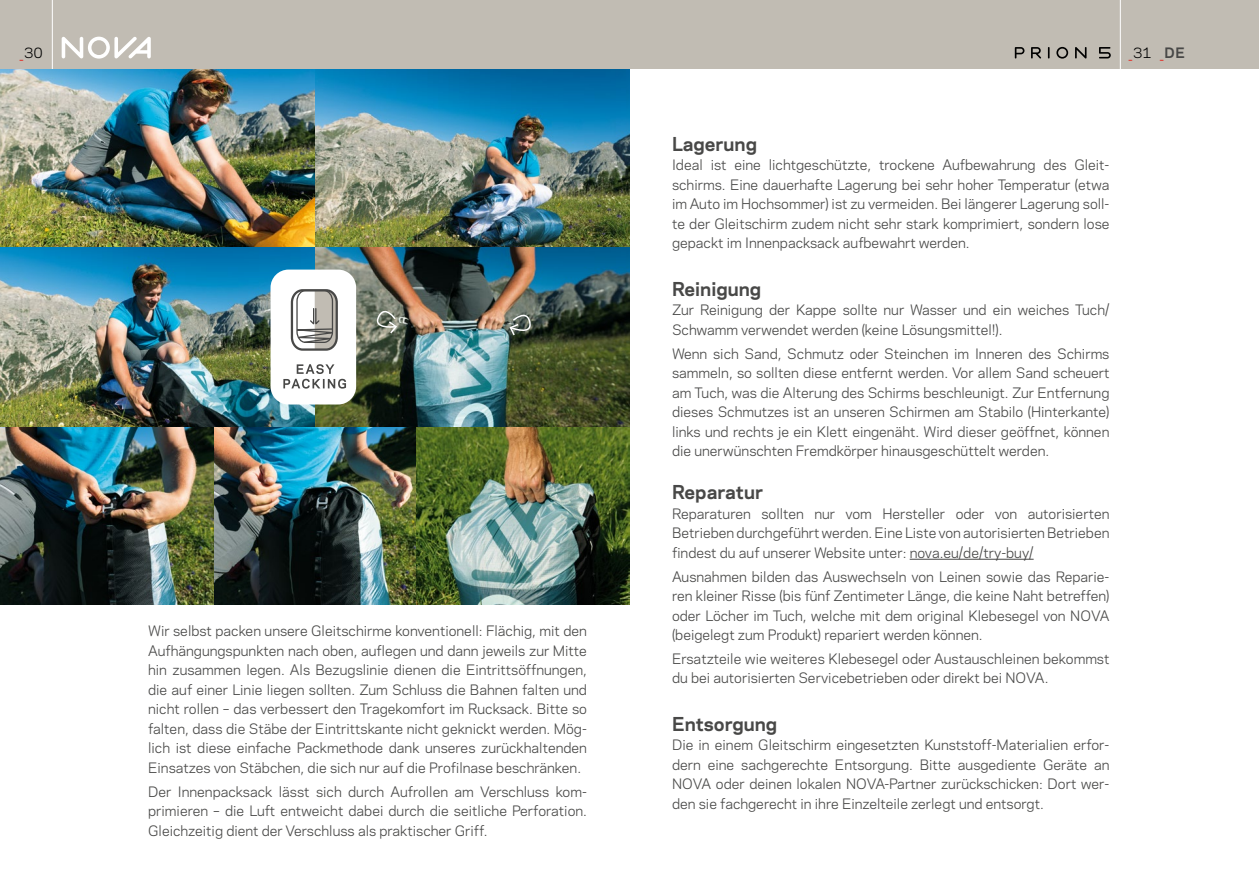
<style>
.page{position:relative;width:1259px;height:893px;background:#fff}
.page>*{position:absolute;margin:0;border:0;box-sizing:border-box;transform-origin:0 0}
.t1{font:700 18px "Galaxie Polaris";color:#484847}
.t2{font:13.5px/19.5px "Galaxie Polaris";color:#484847;text-align:justify}
.t3{font:13.5px "Galaxie Polaris";color:#e41e17}
.t4{font:13.5px "Galaxie Polaris";color:#000}
.s1{color:#e41e17}
.s2{color:#000}
.s3{font-weight:700;color:#484847}
</style>
<div class="page">
<div style="left:0;top:0;width:1259px;height:69px;background:#c1bcb3"></div>
<hr style="left:1120px;top:0;width:1px;height:69px;background:#fff">
<hr style="left:52px;top:0;width:1px;height:69px;background:#fff">
<svg style="left:62px;top:37px;width:89px;height:22px"></svg>
<svg style="left:1014px;top:47px;width:72px;height:12px"></svg>
<svg style="left:1099px;top:47px;width:11px;height:11px"></svg>
<hr style="left:909px;top:559px;width:124px;height:1px;background:#484847">
<img style="left:213px;top:426px;width:204px;height:179px">
<img style="left:0;top:69px;width:629px;height:357px">
<img style="left:417px;top:426px;width:212px;height:179px">
<img style="left:0;top:426px;width:213px;height:179px">
<div style="left:270px;top:270px;width:86px;height:134px;background:#fff;border-radius:18px"></div>
<svg style="left:290px;top:289px;width:48px;height:62px"></svg>
<svg style="left:283px;top:364px;width:63px;height:25px"></svg>
<svg style="left:508px;top:309px;width:27px;height:30px"></svg>
<svg style="left:369px;top:305px;width:29px;height:30px"></svg>
<p class="t4" style="left:19px;top:43px;width:25px"><span class="s1">_</span>30</p>
<p class="t3" style="left:1128px;top:43px;width:58px">_<span class="s2">31</span> _<span class="s3">DE</span></p>
<p class="t2" style="left:148px;top:621px;width:440px">Wir selbst packen unsere Gleitschirme konventionell: Flächig, mit den Aufhängungspunkten nach oben, auflegen und dann jeweils zur Mitte hin zusammen legen. Als Bezugslinie dienen die Eintrittsöffnungen, die auf einer Linie liegen sollten. Zum Schluss die Bahnen falten und nicht rollen – das verbessert den Tragekomfort im Rucksack. Bitte so falten, dass die Stäbe der Eintrittskante nicht geknickt werden. Mög&shy;lich ist diese einfache Packmethode dank unseres zurückhaltenden Einsatzes von Stäbchen, die sich nur auf die Profilnase beschränken.</p>
<p class="t2" style="left:148px;top:781px;width:440px">Der Innenpacksack lässt sich durch Aufrollen am Verschluss kom&shy;primieren – die Luft entweicht dabei durch die seitliche Perforation.<br>Gleichzeitig dient der Verschluss als praktischer Griff.</p>
<h1 class="t1" style="left:672px;top:130px;width:87px">Lagerung</h1>
<p class="t2" style="left:672px;top:155px;width:439px">Ideal ist eine lichtgeschützte, trockene Aufbewahrung des Gleit&shy;schirms. Eine dauerhafte Lagerung bei sehr hoher Temperatur (etwa im Auto im Hochsommer) ist zu vermeiden. Bei längerer Lagerung soll&shy;te der Gleitschirm zudem nicht sehr stark komprimiert, sondern lose gepackt im Innenpacksack aufbewahrt werden.</p>
<h1 class="t1" style="left:672px;top:275px;width:91px">Reinigung</h1>
<p class="t2" style="left:672px;top:300px;width:439px">Zur Reinigung der Kappe sollte nur Wasser und ein weiches Tuch/<br>Schwamm verwendet werden (keine Lösungsmittel!).</p>
<p class="t2" style="left:672px;top:343px;width:439px">Wenn sich Sand, Schmutz oder Steinchen im Inneren des Schirms sammeln, so sollten diese entfernt werden. Vor allem Sand scheuert am Tuch, was die Alterung des Schirms beschleunigt. Zur Entfernung dieses Schmutzes ist an unseren Schirmen am Stabilo (Hinterkante) links und rechts je ein Klett eingenäht. Wird dieser geöffnet, können die unerwünschten Fremdkörper hinausgeschüttelt werden.</p>
<h1 class="t1" style="left:672px;top:479px;width:92px">Reparatur</h1>
<p class="t2" style="left:672px;top:503px;width:439px">Reparaturen sollten nur vom Hersteller oder von autorisierten Betrieben durchgeführt werden. Eine Liste von autorisierten Betrieben findest du auf unserer Website unter: nova.eu/de/try-buy/</p>
<p class="t2" style="left:672px;top:566px;width:439px">Ausnahmen bilden das Auswechseln von Leinen sowie das Reparie&shy;ren kleiner Risse (bis fünf Zentimeter Länge, die keine Naht betreffen) oder Löcher im Tuch, welche mit dem original Klebesegel von NOVA (beigelegt zum Produkt) repariert werden können.</p>
<p class="t2" style="left:672px;top:648px;width:439px">Ersatzteile wie weiteres Klebesegel oder Austauschleinen bekommst du bei autorisierten Servicebetrieben oder direkt bei NOVA.</p>
<h1 class="t1" style="left:672px;top:710px;width:107px">Entsorgung</h1>
<p class="t2" style="left:672px;top:735px;width:439px">Die in einem Gleitschirm eingesetzten Kunststoff-Materialien erfor&shy;dern eine sachgerechte Entsorgung. Bitte ausgediente Geräte an NOVA oder deinen lokalen NOVA-Partner zurückschicken: Dort wer&shy;den sie fachgerecht in ihre Einzelteile zerlegt und entsorgt.</p>
</div>
